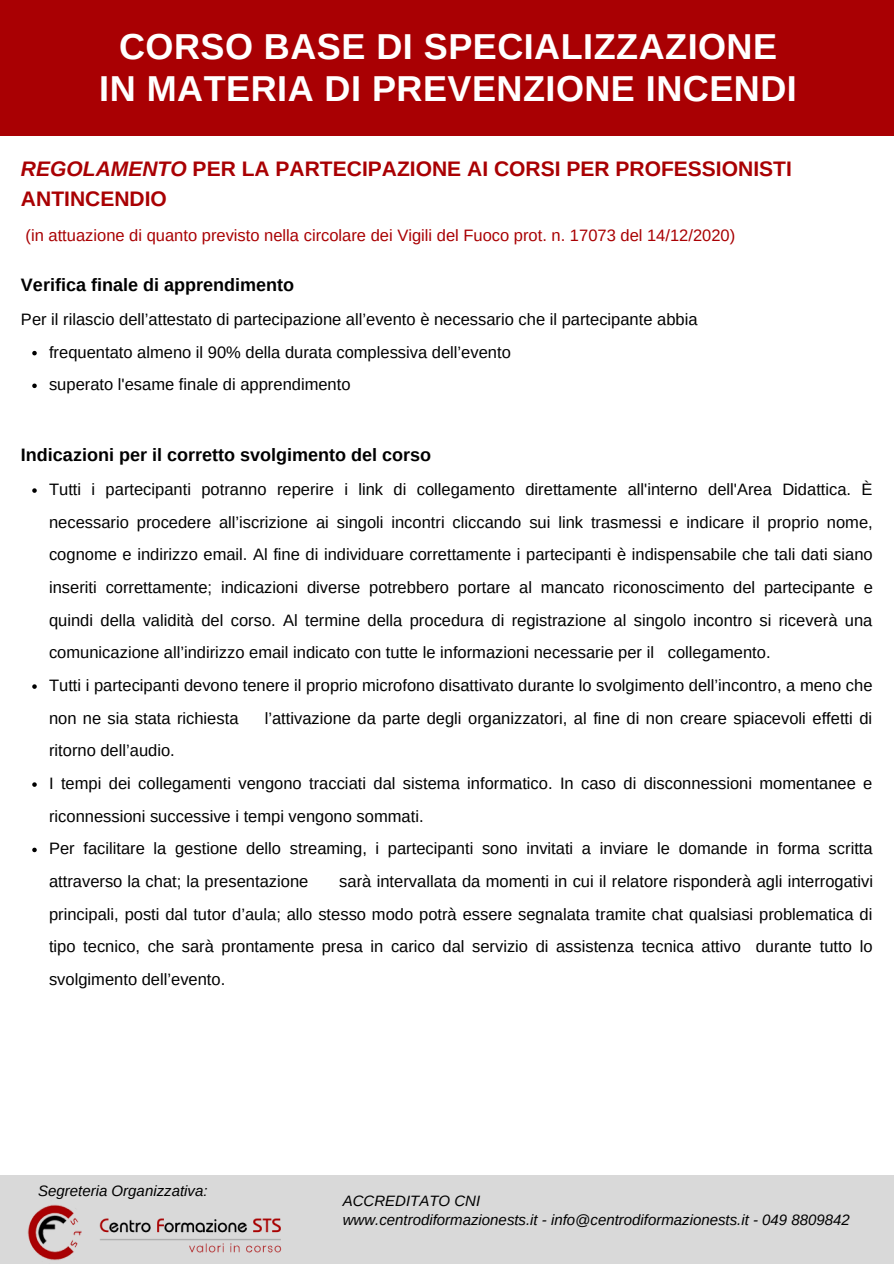
<style>
.page{position:relative;width:894px;height:1264px;background:#fff}
.page>*{position:absolute;margin:0;border:0;box-sizing:border-box;transform-origin:0 0}
.t1{font:700 36px "Arimo";letter-spacing:.015em;color:#fff}
.t2{font:700 21px/29.2px "Arimo";color:#a90003}
.t3{font:700 18px "Arimo";color:#000}
.t4{font:16.5px/32.7px "Arimo";color:#000}
.t5{font:16.5px "Arimo";color:#a90003}
.t6{font:italic 15px "Arimo";color:#000}
.s1{font-style:italic}
</style>
<div class="page">
<div style="left:0;top:0;width:893px;height:136px;background:#a90003"></div>
<div style="left:0;top:1175px;width:893px;height:88px;background:#d9d9d9"></div>
<img style="left:27px;top:1204px;width:255px;height:56px">
<svg style="left:32px;top:351px;width:5px;height:4px"></svg>
<svg style="left:32px;top:383px;width:5px;height:5px"></svg>
<svg style="left:32px;top:488px;width:5px;height:5px"></svg>
<svg style="left:32px;top:684px;width:5px;height:5px"></svg>
<svg style="left:32px;top:782px;width:5px;height:4px"></svg>
<svg style="left:32px;top:847px;width:5px;height:5px"></svg>
<p class="t1" style="left:119px;top:27px;width:659px">CORSO BASE DI SPECIALIZZAZIONE</p>
<p class="t1" style="left:99px;top:68px;width:698px">IN MATERIA DI PREVENZIONE INCENDI</p>
<p class="t2" style="left:21px;top:154px;width:772px"><span class="s1">REGOLAMENTO</span> PER LA PARTECIPAZIONE AI CORSI PER PROFESSIONISTI<br>ANTINCENDIO</p>
<p class="t5" style="left:26px;top:226px;width:711px">(in attuazione di quanto previsto nella circolare dei Vigili del Fuoco prot. n. 17073 del 14/12/2020)</p>
<p class="t3" style="left:21px;top:275px;width:274px">Verifica finale di apprendimento</p>
<p class="t4" style="left:21px;top:303px;width:678px">Per il rilascio dell’attestato di partecipazione all’evento è necessario che il partecipante abbia</p>
<p class="t4" style="left:49px;top:335px;width:463px">frequentato almeno il 90% della durata complessiva dell’evento</p>
<p class="t4" style="left:49px;top:368px;width:303px">superato l'esame finale di apprendimento</p>
<p class="t3" style="left:21px;top:445px;width:411px">Indicazioni per il corretto svolgimento del corso</p>
<p class="t4" style="left:49px;top:473px;width:825px;text-align:justify">Tutti i partecipanti potranno reperire i link di collegamento direttamente all'interno dell'Area Didattica. È necessario procedere all’iscrizione ai singoli incontri cliccando sui link trasmessi e indicare il proprio nome, cognome e indirizzo email. Al fine di individuare correttamente i partecipanti è indispensabile che tali dati siano inseriti correttamente; indicazioni diverse potrebbero portare al mancato riconoscimento del partecipante e quindi della validità del corso. Al termine della procedura di registrazione al singolo incontro si riceverà una comunicazione all’indirizzo email indicato con tutte le informazioni necessarie per il collegamento.</p>
<p class="t4" style="left:49px;top:669px;width:824px">Tutti i partecipanti devono tenere il proprio microfono disattivato durante lo svolgimento dell’incontro, a meno che non ne sia stata richiesta</p>
<p class="t4" style="left:265px;top:701px;width:609px">l’attivazione da parte degli organizzatori, al fine di non creare spiacevoli effetti di</p>
<p class="t4" style="left:49px;top:734px;width:127px">ritorno dell’audio.</p>
<p class="t4" style="left:49px;top:767px;width:824px">I tempi dei collegamenti vengono tracciati dal sistema informatico. In caso di disconnessioni momentanee e riconnessioni successive i tempi vengono sommati.</p>
<p class="t4" style="left:49px;top:832px;width:824px">Per facilitare la gestione dello streaming, i partecipanti sono invitati a inviare le domande in forma scritta attraverso la chat; la presentazione</p>
<p class="t4" style="left:49px;top:865px;width:825px;text-align:justify;text-indent:290px">sarà intervallata da momenti in cui il relatore risponderà agli interrogativi principali, posti dal tutor d’aula; allo stesso modo potrà essere segnalata tramite chat qualsiasi problematica di tipo tecnico, che sarà prontamente presa in carico dal servizio di assistenza tecnica attivo durante tutto lo svolgimento dell’evento.</p>
<p class="t6" style="left:38px;top:1182px;width:171px">Segreteria Organizzativa:</p>
<p class="t6" style="left:342px;top:1192px;width:139px">ACCREDITATO CNI</p>
<p class="t6" style="left:342px;top:1211px;width:508px">www.centrodiformazionests.it - info@centrodiformazionests.it - 049 8809842</p>
</div>
